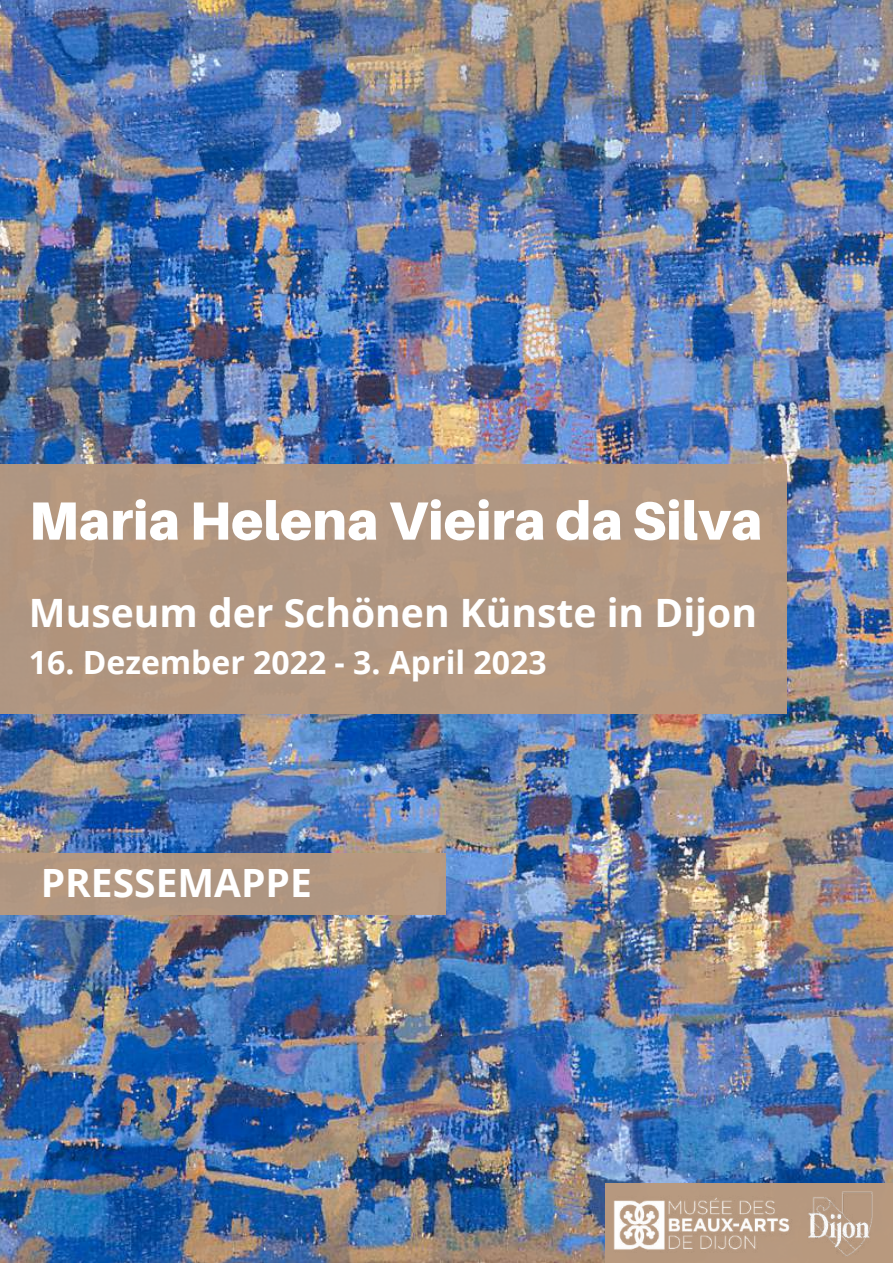
<style>
.page{position:relative;width:893px;height:1264px;background:#fff}
.page>*{position:absolute;margin:0;border:0;box-sizing:border-box;transform-origin:0 0}
.t1{font:900 53.85px "Aileron";color:#fff}
.t2{font:700 39px "Open Sans";color:#fff}
.t3{font:700 31.95px "Open Sans";color:#fff}
</style>
<div class="page">
<img style="left:0;top:0;width:892px;height:1262px">
<div style="left:0;top:464px;width:786px;height:249px;background:#b29781"></div>
<div style="left:0;top:852px;width:446px;height:62px;background:#b29781"></div>
<div style="left:605px;top:1182px;width:287px;height:80px;background:#b99a7f"></div>
<img style="left:613px;top:1197px;width:179px;height:53px">
<img style="left:808px;top:1191px;width:64px;height:65px">
<h1 class="t1" style="left:29px;top:487px;width:735px">Maria Helena Vieira da Silva</h1>
<p class="t2" style="left:29px;top:585px;width:729px">Museum der Schönen Künste in Dijon</p>
<p class="t3" style="left:29px;top:640px;width:519px">16. Dezember 2022 - 3. April 2023</p>
<p class="t2" style="left:41px;top:855px;width:273px">PRESSEMAPPE</p>
</div>
